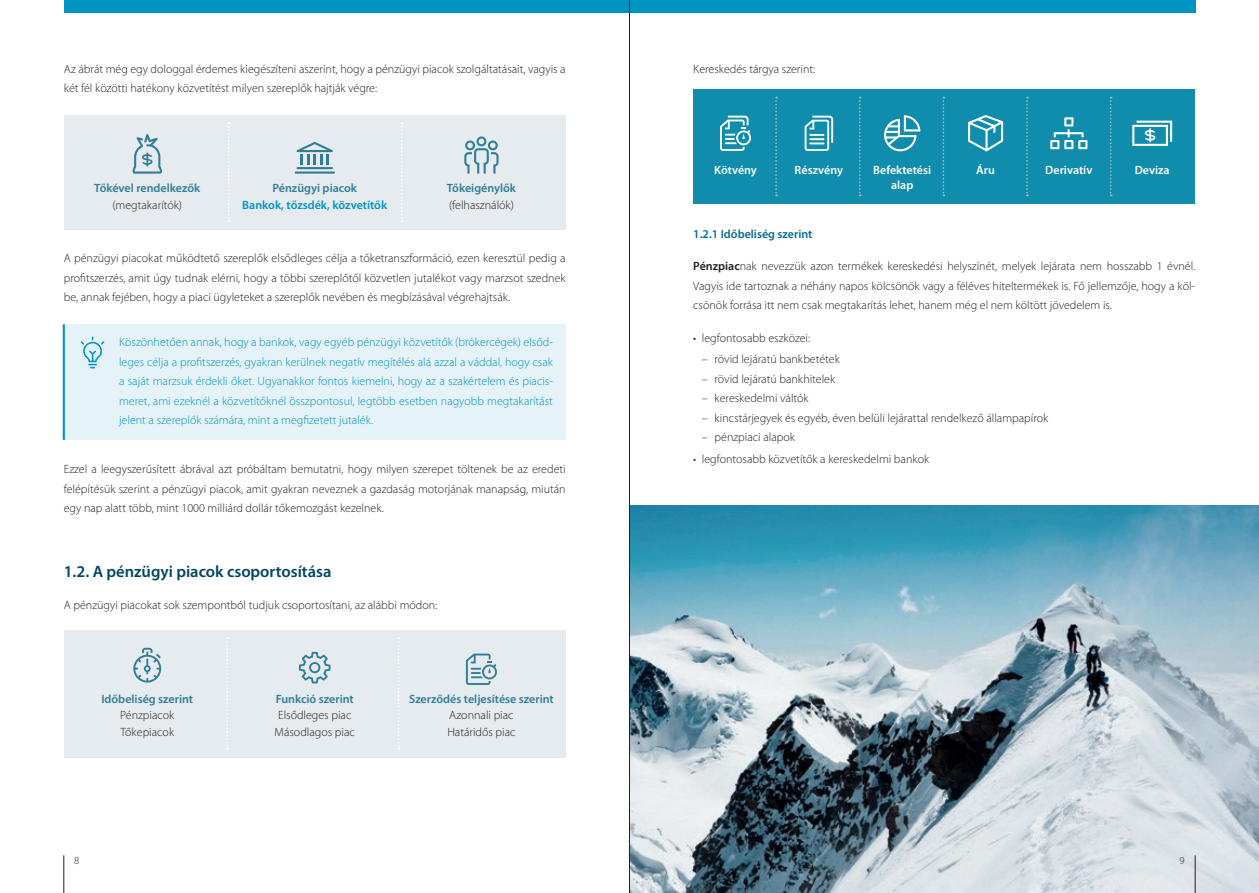
<style>
.page{position:relative;width:1259px;height:893px;background:#fff}
.page>*{position:absolute;margin:0;border:0;box-sizing:border-box;transform-origin:0 0}
.t1{font:600 16.5px "Myriad Pro";color:#004561}
.t2{font:300 12px/19.5px "Myriad Pro";color:#231f20}
.t3{font:300 12px/19.5px "Myriad Pro";color:#0094c3;text-align:justify}
.t4{font:600 12px "Myriad Pro";color:#317d98}
.t5{font:600 12px/15px "Myriad Pro";color:#fff;text-align:center}
.t6{font:600 12px "Myriad Pro";color:#0094c3}
.t7{font:600 12px "Myriad Pro";color:#006c91}
.t8{font:300 10.5px "Myriad Pro";color:#231f20}
.s1{font-weight:600}
</style>
<div class="page">
<div style="left:64px;top:0;width:1131px;height:13px;background:#0094c3"></div>
<hr style="left:64px;top:855px;width:1px;height:38px;background:#231f20">
<div style="left:64px;top:324px;width:502px;height:116px;background:#e5f3f8"></div>
<hr style="left:63px;top:324px;width:2px;height:116px;background:#0094c3">
<svg style="left:81px;top:337px;width:23px;height:31px"></svg>
<div style="left:64px;top:115px;width:502px;height:115px;background:#e6ebef"></div>
<svg style="left:228px;top:122px;width:2px;height:100px"></svg>
<svg style="left:401px;top:122px;width:2px;height:100px"></svg>
<svg style="left:132px;top:134px;width:30px;height:40px"></svg>
<svg style="left:464px;top:136px;width:34px;height:38px"></svg>
<hr style="left:295px;top:172px;width:40px;height:2px;background:#317d98">
<svg style="left:296px;top:142px;width:37px;height:23px"></svg>
<hr style="left:296px;top:167px;width:37px;height:2px;background:#317d98">
<div style="left:64px;top:630px;width:502px;height:127px;background:#e6ebef"></div>
<svg style="left:226px;top:637px;width:2px;height:113px"></svg>
<svg style="left:398px;top:637px;width:2px;height:113px"></svg>
<svg style="left:466px;top:654px;width:31px;height:31px"></svg>
<svg style="left:133px;top:648px;width:28px;height:34px"></svg>
<svg style="left:299px;top:652px;width:31px;height:31px"></svg>
<div style="left:693px;top:89px;width:502px;height:115px;background:#108cad"></div>
<svg style="left:775px;top:97px;width:2px;height:99px"></svg>
<svg style="left:859px;top:97px;width:1px;height:99px"></svg>
<svg style="left:942px;top:97px;width:2px;height:99px"></svg>
<svg style="left:1026px;top:97px;width:2px;height:99px"></svg>
<svg style="left:1110px;top:97px;width:1px;height:99px"></svg>
<svg style="left:1132px;top:121px;width:40px;height:25px"></svg>
<svg style="left:968px;top:115px;width:35px;height:37px"></svg>
<svg style="left:884px;top:115px;width:36px;height:36px"></svg>
<svg style="left:1050px;top:117px;width:37px;height:32px"></svg>
<svg style="left:804px;top:116px;width:29px;height:35px"></svg>
<svg style="left:720px;top:116px;width:31px;height:35px"></svg>
<img style="left:630px;top:505px;width:629px;height:388px">
<hr style="left:1195px;top:855px;width:1px;height:38px;background:#231f20">
<hr style="left:629px;top:0;width:1px;height:893px;background:#231f20">
<p class="t2" style="left:64px;top:59px;width:503px">Az ábrát még egy dologgal érdemes kiegészíteni aszerint, hogy a pénzügyi piacok szolgáltatásait, vagyis a két fél közötti hatékony közvetítést milyen szereplők hajtják végre:</p>
<p class="t4" style="left:94px;top:181px;width:107px">Tőkével rendelkezők</p>
<p class="t2" style="left:112px;top:195px;width:71px">(megtakarítók)</p>
<p class="t4" style="left:272px;top:181px;width:86px">Pénzügyi piacok</p>
<p class="t6" style="left:242px;top:197px;width:146px">Bankok, tőzsdék, közvetítők</p>
<p class="t4" style="left:447px;top:181px;width:71px">Tőkeigénylők</p>
<p class="t2" style="left:449px;top:195px;width:66px">(felhasználók)</p>
<p class="t2" style="left:64px;top:248px;width:503px;text-align:justify">A pénzügyi piacokat működtető szereplők elsődleges célja a tőketranszformáció, ezen keresztül pedig a profitszerzés, amit úgy tudnak elérni, hogy a többi szereplőtől közvetlen jutalékot vagy marzsot szednek be, annak fejében, hogy a piaci ügyleteket a szereplők nevében és megbízásával végrehajtsák.</p>
<p class="t3" style="left:119px;top:332px;width:435px">Köszönhetően annak, hogy a bankok, vagy egyéb pénzügyi közvetítők (brókercégek) elsőd&shy;leges célja a profitszerzés, gyakran kerülnek negatív megítélés alá azzal a váddal, hogy csak a saját marzsuk érdekli őket. Ugyanakkor fontos kiemelni, hogy az a szakértelem és piacis&shy;meret, ami ezeknél a közvetítőknél összpontosul, legtöbb esetben nagyobb megtakarítást jelent a szereplők számára, mint a megfizetett jutalék.</p>
<p class="t2" style="left:64px;top:459px;width:503px;text-align:justify">Ezzel a leegyszerűsített ábrával azt próbáltam bemutatni, hogy milyen szerepet töltenek be az eredeti felépítésük szerint a pénzügyi piacok, amit gyakran neveznek a gazdaság motorjának manapság, miután egy nap alatt több, mint 1000 milliárd dollár tőkemozgást kezelnek.</p>
<h1 class="t1" style="left:64px;top:561px;width:269px">1.2. A pénzügyi piacok csoportosítása</h1>
<p class="t2" style="left:64px;top:595px;width:375px">A pénzügyi piacokat sok szempontból tudjuk csoportosítani, az alábbi módon:</p>
<p class="t4" style="left:101px;top:691px;width:93px">Időbeliség szerint</p>
<p class="t2" style="left:120px;top:707px;width:56px;line-height:16.5px">Pénzpiacok<br>Tőkepiacok</p>
<p class="t8" style="left:74px;top:854px;width:7px">8</p>
<p class="t4" style="left:276px;top:691px;width:80px">Funkció szerint</p>
<p class="t2" style="left:275px;top:707px;width:82px;line-height:16.5px">Elsődleges piac<br>Másodlagos piac</p>
<p class="t4" style="left:409px;top:691px;width:146px">Szerződés teljesítése szerint</p>
<p class="t2" style="left:447px;top:707px;width:70px;line-height:16.5px">Azonnali piac<br>Határidős piac</p>
<p class="t2" style="left:693px;top:59px;width:123px">Kereskedés tárgya szerint:</p>
<p class="t5" style="left:714px;top:162px;width:44px">Kötvény</p>
<p class="t5" style="left:794px;top:162px;width:50px">Részvény</p>
<p class="t5" style="left:873px;top:162px;width:59px">Befektetési alap</p>
<p class="t5" style="left:976px;top:162px;width:20px">Áru</p>
<p class="t5" style="left:1045px;top:162px;width:49px">Derivatív</p>
<p class="t5" style="left:1134px;top:162px;width:37px">Deviza</p>
<p class="t7" style="left:693px;top:226px;width:121px">1.2.1 Időbeliség szerint</p>
<p class="t2" style="left:693px;top:256px;width:503px;text-align:justify"><span class="s1">Pénzpiac</span>nak nevezzük azon termékek kereskedési helyszínét, melyek lejárata nem hosszabb 1 évnél.<br>Vagyis ide tartoznak a néhány napos kölcsönök vagy a féléves hiteltermékek is. Fő jellemzője, hogy a köl&shy;csönök forrása itt nem csak megtakarítás lehet, hanem még el nem költött jövedelem is.</p>
<p class="t2" style="left:693px;top:328px;width:118px">• legfontosabb eszközei:</p>
<p class="t2" style="left:702px;top:349px;width:139px">– rövid lejáratú bankbetétek</p>
<p class="t2" style="left:702px;top:369px;width:135px">– rövid lejáratú bankhitelek</p>
<p class="t2" style="left:702px;top:388px;width:108px">– kereskedelmi váltók</p>
<p class="t2" style="left:702px;top:408px;width:348px">– kincstárjegyek és egyéb, éven belüli lejárattal rendelkező állampapírok</p>
<p class="t2" style="left:702px;top:427px;width:95px">– pénzpiaci alapok</p>
<p class="t2" style="left:693px;top:449px;width:237px">• legfontosabb közvetítők a kereskedelmi bankok</p>
<p class="t8" style="left:1179px;top:854px;width:7px">9</p>
</div>
